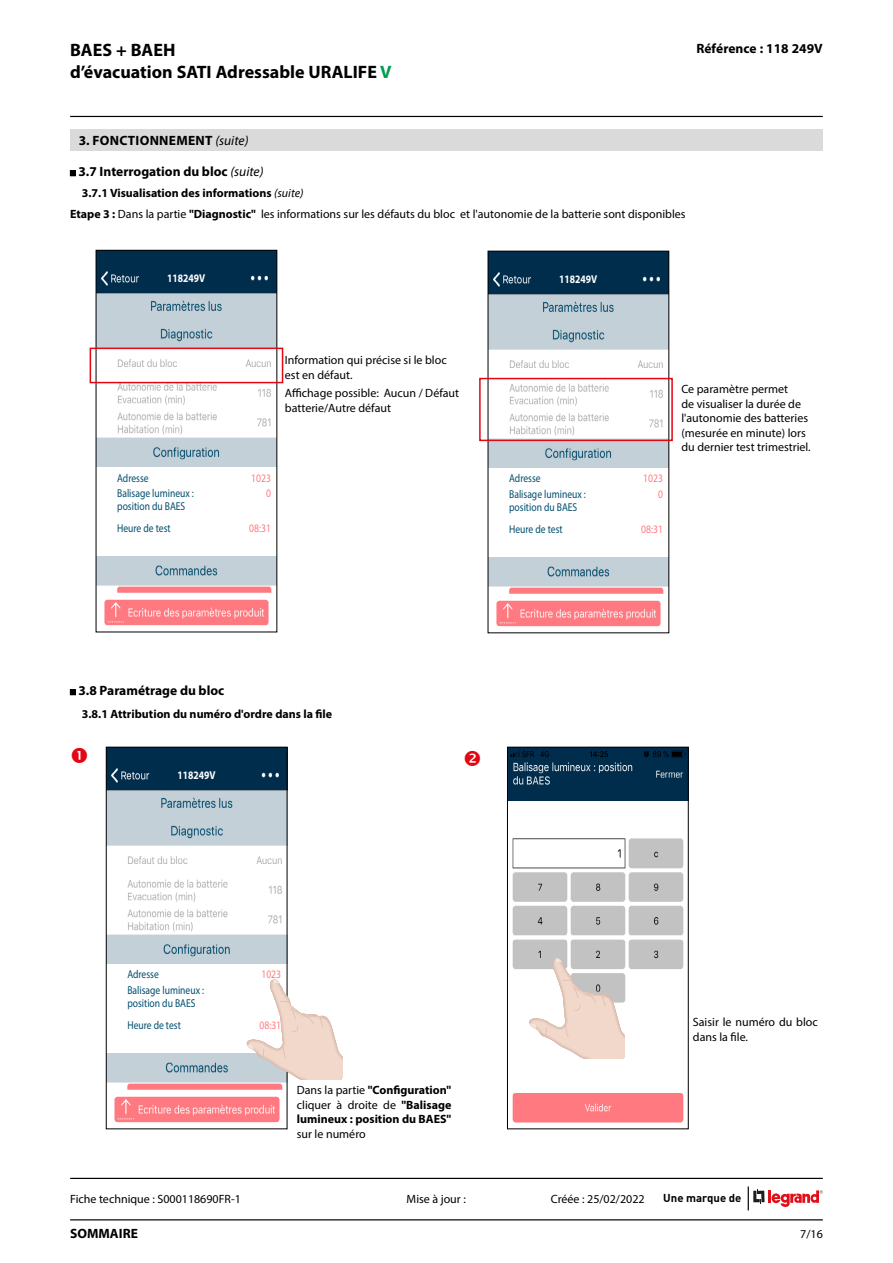
<style>
.page{position:relative;width:893px;height:1263px;background:#fff}
.page>*{position:absolute;margin:0;border:0;box-sizing:border-box;transform-origin:0 0}
.t1{font:700 18px "Myriad Pro";color:#000}
.t2{font:700 13.5px "Myriad Pro";color:#000}
.t3{font:700 13.5px "Myriad Pro";letter-spacing:.02em;color:#000}
.t4{font:12px/14.4px "Myriad Pro";color:#000}
.t5{font:700 12px/14.4px "Myriad Pro";color:#000;text-align:justify}
.t6{font:11.4px "Myriad Pro";color:#004e6f;scale:.84 1}
.t7{font:11.4px "Myriad Pro";color:#ff7980;scale:.84 1}
.t8{font:700 11.4px "Myriad Pro";color:#fff;scale:.84 1}
.t9{font:700 11.4px "DIN Pro";color:#000}
.s1{color:#009c52}
.s2{font-weight:400;font-style:italic}
.s3{font-weight:700}
.s4{font-weight:400}
</style>
<div class="page">
<hr style="left:70px;top:1219px;width:753px;height:1px;background:#000">
<hr style="left:70px;top:1178px;width:753px;height:1px;background:#000">
<hr style="left:70px;top:116px;width:753px;height:1px;background:#000">
<svg style="left:748px;top:1186px;width:75px;height:24px"></svg>
<div style="left:70px;top:130px;width:753px;height:21px;background:#dadada"></div>
<img style="left:98px;top:265px;width:177px;height:361px">
<div style="left:167px;top:273px;width:39px;height:11px;background:#002d4c"></div>
<div style="left:96px;top:250px;width:181px;height:15px;background:#002d4c"></div>
<div style="left:96px;top:467px;width:181px;height:89px;background:#fff"></div>
<div style="left:90px;top:348px;width:193px;height:35px;border:2px solid #e30613"></div>
<img style="left:490px;top:266px;width:177px;height:361px">
<div style="left:559px;top:273px;width:39px;height:12px;background:#002d4c"></div>
<div style="left:488px;top:251px;width:181px;height:15px;background:#002d4c"></div>
<div style="left:488px;top:468px;width:181px;height:88px;background:#fff"></div>
<div style="left:479px;top:378px;width:194px;height:63px;border:2px solid #e30613"></div>
<svg style="left:70px;top:170px;width:6px;height:6px"></svg>
<svg style="left:70px;top:689px;width:6px;height:6px"></svg>
<img style="left:108px;top:762px;width:177px;height:361px">
<div style="left:177px;top:769px;width:39px;height:12px;background:#002d4c"></div>
<div style="left:106px;top:747px;width:181px;height:15px;background:#002d4c"></div>
<div style="left:106px;top:964px;width:181px;height:88px;background:#fff"></div>
<div style="left:106px;top:747px;width:181px;height:382px;border:1px solid #000"></div>
<img style="left:509px;top:749px;width:178px;height:374px">
<div style="left:507px;top:747px;width:182px;height:382px;border:1px solid #000"></div>
<svg style="left:247px;top:979px;width:95px;height:100px"></svg>
<img style="left:246px;top:979px;width:34px;height:71px">
<svg style="left:529px;top:958px;width:95px;height:100px"></svg>
<img style="left:529px;top:958px;width:33px;height:71px">
<h1 class="t1" style="left:70px;top:38px;width:107px">BAES + BAEH</h1>
<p class="t2" style="left:696px;top:39px;width:128px">Référence : 118 249V</p>
<h1 class="t1" style="left:70px;top:60px;width:323px">d’évacuation SATI Adressable URALIFE <span class="s1">V</span></h1>
<p class="t3" style="left:79px;top:132px;width:171px">3. FONCTIONNEMENT <span class="s2">(suite)</span></p>
<p class="t2" style="left:78px;top:163px;width:187px">3.7 Interrogation du bloc <span class="s2">(suite)</span></p>
<p class="t5" style="left:82px;top:185px;width:223px">3.7.1 Visualisation des informations <span class="s2">(suite)</span></p>
<p class="t4" style="left:70px;top:206px;width:617px"><span class="s3">Etape 3 :</span> Dans la partie <span class="s3">"Diagnostic"</span> les informations sur les défauts du bloc et l'autonomie de la batterie sont disponibles</p>
<p class="t8" style="left:167px;top:271px;width:47px">118249V</p>
<p class="t8" style="left:559px;top:272px;width:47px">118249V</p>
<p class="t4" style="left:285px;top:353px;width:163px">Information qui précise si le bloc est en défaut.</p>
<p class="t4" style="left:285px;top:386px;width:176px">Affichage possible: Aucun / Défaut batterie/Autre défaut</p>
<p class="t4" style="left:681px;top:382px;width:131px">Ce paramètre permet<br>de visualiser la durée de l'autonomie des batteries (mesurée en minute) lors du dernier test trimestriel.</p>
<p class="t6" style="left:117px;top:471px;width:39px">Adresse</p>
<p class="t7" style="left:251px;top:471px;width:25px">1023</p>
<p class="t6" style="left:509px;top:472px;width:39px">Adresse</p>
<p class="t7" style="left:643px;top:472px;width:25px">1023</p>
<p class="t6" style="left:117px;top:486px;width:93px">Balisage lumineux :</p>
<p class="t7" style="left:266px;top:486px;width:7px">0</p>
<p class="t6" style="left:117px;top:521px;width:65px">Heure de test</p>
<p class="t7" style="left:249px;top:521px;width:27px">08:31</p>
<p class="t6" style="left:117px;top:499px;width:83px">position du BAES</p>
<p class="t6" style="left:509px;top:487px;width:93px">Balisage lumineux :</p>
<p class="t7" style="left:658px;top:487px;width:7px">0</p>
<p class="t6" style="left:509px;top:522px;width:65px">Heure de test</p>
<p class="t7" style="left:641px;top:522px;width:27px">08:31</p>
<p class="t6" style="left:509px;top:500px;width:83px">position du BAES</p>
<p class="t2" style="left:78px;top:682px;width:147px">3.8 Paramétrage du bloc</p>
<p class="t5" style="left:82px;top:706px;width:252px">3.8.1 Attribution du numéro d'ordre dans la file</p>
<p class="t8" style="left:178px;top:768px;width:47px">118249V</p>
<p class="t6" style="left:127px;top:967px;width:39px">Adresse</p>
<p class="t7" style="left:261px;top:967px;width:25px">1023</p>
<p class="t6" style="left:127px;top:983px;width:93px">Balisage lumineux :</p>
<p class="t6" style="left:127px;top:1018px;width:65px">Heure de test</p>
<p class="t7" style="left:259px;top:1018px;width:27px">08:31</p>
<p class="t6" style="left:127px;top:996px;width:83px">position du BAES</p>
<p class="t5" style="left:297px;top:1083px;width:156px"><span class="s4">Dans la partie</span> "Configuration" <span class="s4">cliquer à droite de</span> "Balisage lumineux : position du BAES" <span class="s4">sur le numéro</span></p>
<p class="t4" style="left:693px;top:1015px;width:127px">Saisir le numéro du bloc dans la file.</p>
<p class="t4" style="left:70px;top:1192px;width:172px">Fiche technique : S000118690FR-1</p>
<p class="t4" style="left:407px;top:1192px;width:61px">Mise à jour :</p>
<p class="t4" style="left:551px;top:1192px;width:95px">Créée : 25/02/2022</p>
<p class="t9" style="left:663px;top:1188px;width:80px">Une marque de</p>
<p class="t2" style="left:70px;top:1224px;width:69px">SOMMAIRE</p>
<p class="t4" style="left:800px;top:1226px;width:24px">7/16</p>
</div>
